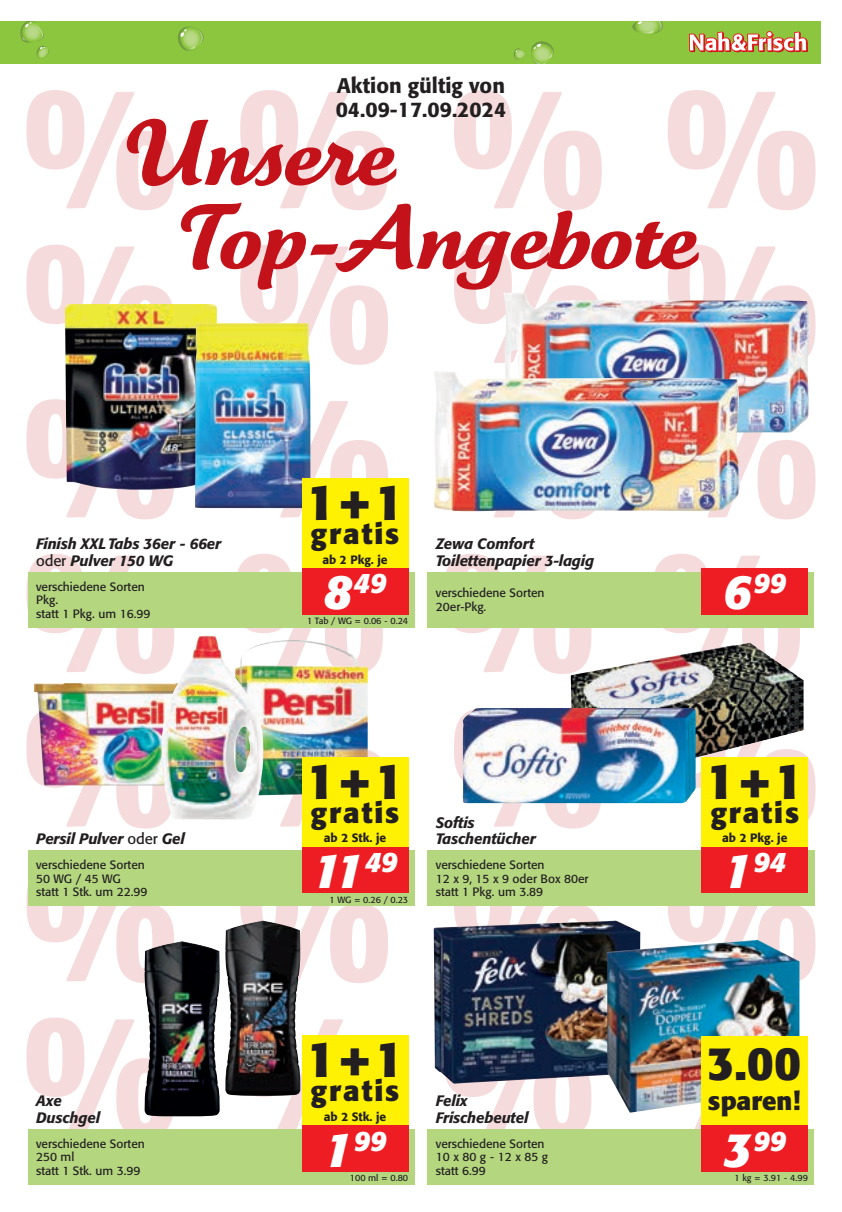
<style>
.page{position:relative;width:842px;height:1212px;background:#fff}
.page>*{position:absolute;margin:0;border:0;box-sizing:border-box;transform-origin:0 0}
.t1{font:700 172.5px/154.5px "Formata Std";color:#c4121a;text-align:justify}
.t2{font:90.15px/83.8px "Tartine Script Pro Bld";color:#c4121a}
.t3{font:700 49.5px "Formata Std";color:#231f20}
.t4{font:italic 700 48px "Formata Std";color:#fff}
.t5{font:700 46.5px "Formata Std";color:#231f20}
.t6{font:700 28.5px "Formata Std";letter-spacing:.07em;color:#231f20}
.t7{font:italic 700 28.05px "Formata Std";letter-spacing:.005em;color:#fff}
.t8{font:700 25.5px "Formata Std";color:#231f20}
.t9{font:500 21px/24px "Formata Std";color:#231f20}
.t10{font:italic 500 15px/16.5px "Formata Std";letter-spacing:-.01em;color:#231f20}
.t11{font:12px/13.5px "Formata Std";color:#231f20}
.t12{font:500 12px "Formata Std";color:#231f20}
.t13{font:9px "Formata Std";color:#231f20}
.s1{font-weight:400;font-style:normal}
.s2{font-size:48px}
</style>
<div class="page">
<div style="left:0;top:21px;width:821px;height:43px;background:#8bc63e"></div>
<svg style="left:20px;top:21px;width:29px;height:37px"></svg>
<svg style="left:632px;top:21px;width:31px;height:13px"></svg>
<svg style="left:531px;top:41px;width:23px;height:23px"></svg>
<svg style="left:514px;top:48px;width:11px;height:12px"></svg>
<svg style="left:178px;top:27px;width:26px;height:24px"></svg>
<svg style="left:689px;top:31px;width:119px;height:21px"></svg>
<img style="left:434px;top:921px;width:206px;height:162px">
<img style="left:65px;top:304px;width:152px;height:186px">
<img style="left:607px;top:940px;width:192px;height:172px">
<div style="left:427px;top:1129px;width:387px;height:55px;background:#b3d67f"></div>
<div style="left:702px;top:1125px;width:106px;height:46px;background:#ee1d23"></div>
<div style="left:702px;top:1036px;width:106px;height:89px;background:#fff101"></div>
<img style="left:145px;top:941px;width:75px;height:175px">
<img style="left:225px;top:921px;width:75px;height:175px">
<div style="left:28px;top:1129px;width:387px;height:55px;background:#b3d67f"></div>
<div style="left:302px;top:1125px;width:106px;height:46px;background:#ee1d23"></div>
<div style="left:302px;top:1035px;width:106px;height:90px;background:#fff101"></div>
<img style="left:263px;top:640px;width:105px;height:155px">
<div style="left:28px;top:850px;width:387px;height:56px;background:#b3d67f"></div>
<div style="left:302px;top:846px;width:106px;height:47px;background:#ee1d23"></div>
<div style="left:302px;top:757px;width:106px;height:89px;background:#fff101"></div>
<img style="left:571px;top:643px;width:233px;height:138px">
<img style="left:463px;top:708px;width:233px;height:95px">
<div style="left:427px;top:850px;width:388px;height:56px;background:#b3d67f"></div>
<div style="left:702px;top:846px;width:106px;height:47px;background:#ee1d23"></div>
<div style="left:702px;top:757px;width:106px;height:89px;background:#fff101"></div>
<img style="left:504px;top:293px;width:305px;height:140px">
<img style="left:434px;top:371px;width:308px;height:141px">
<div style="left:427px;top:572px;width:387px;height:55px;background:#b3d67f"></div>
<div style="left:702px;top:568px;width:106px;height:46px;background:#ee1d23"></div>
<img style="left:195px;top:323px;width:115px;height:185px">
<div style="left:28px;top:572px;width:387px;height:55px;background:#b3d67f"></div>
<div style="left:302px;top:568px;width:106px;height:46px;background:#ee1d23"></div>
<div style="left:302px;top:478px;width:106px;height:90px;background:#fff101"></div>
<img style="left:34px;top:683px;width:128px;height:102px">
<img style="left:162px;top:636px;width:101px;height:183px">
<h3 class="t9" style="left:336px;top:73px;width:172px">Aktion gültig von<br>04.09-17.09.2024</h3>
<h1 class="t1" style="left:21px;top:69px;width:801px">% % % % % % % % % % % % % % % % % % % % % % % % % % % %</h1>
<h2 class="t2" style="left:175px;top:113px;width:523px;text-indent:-54px">Unsere<br>Top-Angebote</h2>
<h3 class="t3" style="left:306px;top:472px;width:99px">1+1</h3>
<h3 class="t6" style="left:311px;top:516px;width:90px">gratis</h3>
<p class="t12" style="left:322px;top:552px;width:67px">ab 2 Pkg. je</p>
<p class="t10" style="left:436px;top:535px;width:160px">Zewa Comfort<br>Toilettenpapier 3-lagig</p>
<p class="t10" style="left:36px;top:535px;width:187px">Finish XXL Tabs 36er - 66er <span class="s1">oder</span> Pulver 150 WG</p>
<p class="t11" style="left:36px;top:580px;width:116px">verschiedene Sorten<br>Pkg.<br>statt 1 Pkg. um 16.99</p>
<h3 class="t7" style="left:324px;top:566px;width:64px"><span class="s2">8</span>49</h3>
<h3 class="t7" style="left:723px;top:566px;width:64px"><span class="s2">6</span>99</h3>
<p class="t11" style="left:436px;top:586px;width:110px">verschiedene Sorten<br>20er-Pkg.</p>
<p class="t13" style="left:307px;top:616px;width:103px">1 Tab / WG = 0.06 - 0.24</p>
<h3 class="t3" style="left:306px;top:750px;width:99px">1+1</h3>
<h3 class="t6" style="left:311px;top:795px;width:90px">gratis</h3>
<p class="t12" style="left:324px;top:831px;width:64px">ab 2 Stk. je</p>
<h3 class="t3" style="left:706px;top:750px;width:99px">1+1</h3>
<h3 class="t6" style="left:710px;top:795px;width:90px">gratis</h3>
<p class="t12" style="left:722px;top:831px;width:67px">ab 2 Pkg. je</p>
<p class="t10" style="left:436px;top:814px;width:101px">Softis<br>Taschentücher</p>
<p class="t10" style="left:36px;top:830px;width:150px">Persil Pulver <span class="s1">oder</span> Gel</p>
<p class="t11" style="left:36px;top:858px;width:113px">verschiedene Sorten<br>50 WG / 45 WG<br>statt 1 Stk. um 22.99</p>
<h3 class="t4" style="left:312px;top:841px;width:87px">11<sup>49</sup></h3>
<p class="t11" style="left:436px;top:858px;width:154px">verschiedene Sorten<br>12 x 9, 15 x 9 oder Box 80er statt 1 Pkg. um 3.89</p>
<h3 class="t7" style="left:723px;top:845px;width:64px"><span class="s2">1</span>94</h3>
<p class="t13" style="left:330px;top:894px;width:80px">1 WG = 0.26 / 0.23</p>
<h3 class="t3" style="left:306px;top:1029px;width:99px">1+1</h3>
<h3 class="t6" style="left:311px;top:1073px;width:90px">gratis</h3>
<p class="t12" style="left:324px;top:1109px;width:64px">ab 2 Stk. je</p>
<p class="t10" style="left:436px;top:1109px;width:94px">Frischebeutel</p>
<h3 class="t5" style="left:707px;top:1034px;width:95px">3.00</h3>
<h3 class="t8" style="left:708px;top:1085px;width:94px">sparen!</h3>
<p class="t10" style="left:436px;top:1092px;width:33px">Felix</p>
<p class="t10" style="left:36px;top:1092px;width:65px">Axe<br>Duschgel</p>
<p class="t11" style="left:36px;top:1137px;width:110px">verschiedene Sorten<br>250 ml<br>statt 1 Stk. um 3.99</p>
<h3 class="t7" style="left:324px;top:1123px;width:64px"><span class="s2">1</span>99</h3>
<p class="t11" style="left:436px;top:1137px;width:114px">verschiedene Sorten<br>10 x 80 g - 12 x 85 g statt 6.99</p>
<h3 class="t7" style="left:723px;top:1123px;width:64px"><span class="s2">3</span>99</h3>
<p class="t13" style="left:734px;top:1173px;width:75px">1 kg = 3.91 - 4.99</p>
<p class="t13" style="left:350px;top:1173px;width:60px">100 ml = 0.80</p>
</div>
